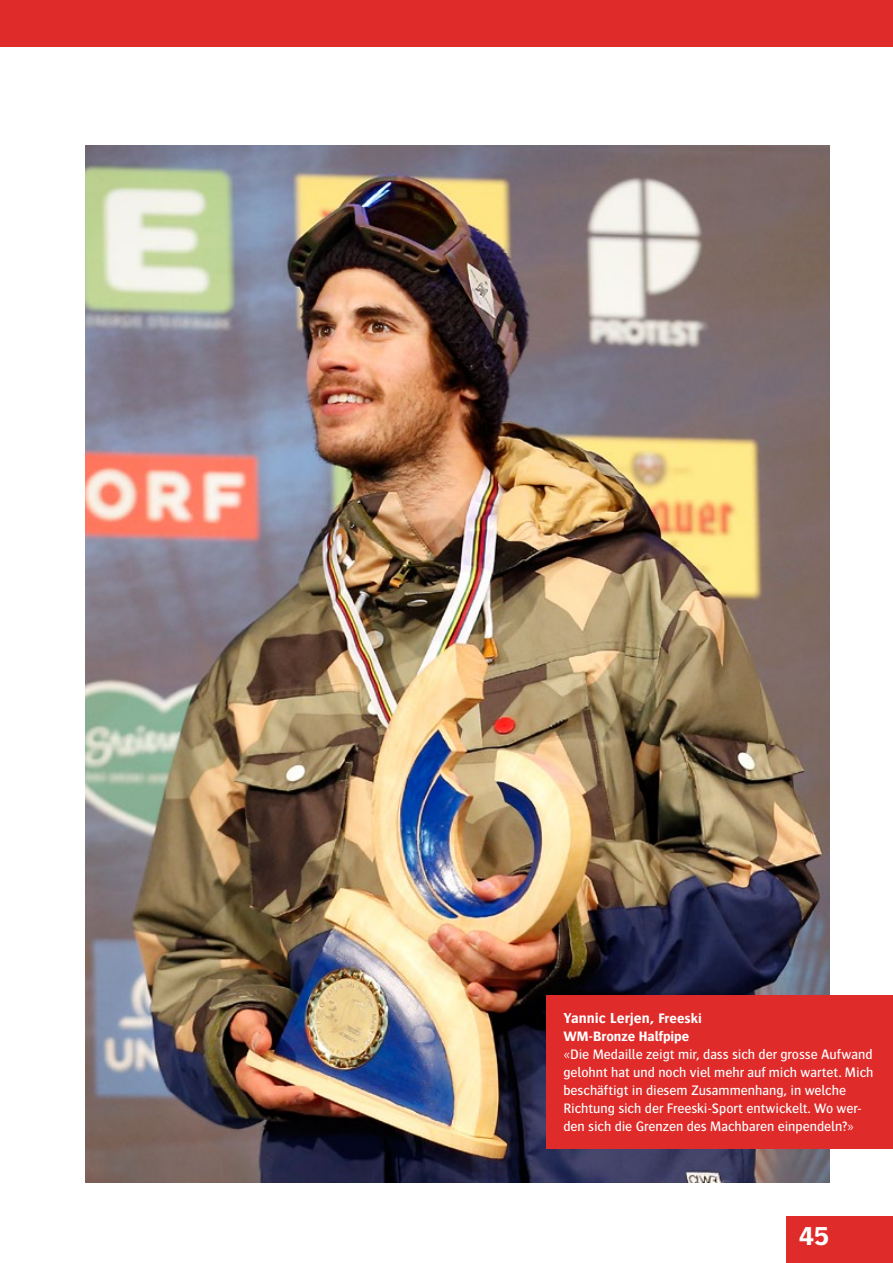
<style>
.page{position:relative;width:893px;height:1263px;background:#fff}
.page>*{position:absolute;margin:0;border:0;box-sizing:border-box;transform-origin:0 0}
.t1{font:700 27px "Bosis Std";color:#fff}
.t2{font:700 15px "Bosis Std";letter-spacing:.005em;color:#fff}
.t3{font:500 14.25px/18px "Bosis Std";color:#fff}
.t4{font:700 14.25px "Bosis Std";letter-spacing:-.005em;color:#fff}
.s1{font-size:14.25px}
</style>
<div class="page">
<div style="left:0;top:0;width:893px;height:47px;background:#df2b2a"></div>
<div style="left:787px;top:1216px;width:106px;height:47px;background:#df2b2a"></div>
<img style="left:85px;top:146px;width:744px;height:1036px">
<div style="left:546px;top:995px;width:347px;height:153px;background:#df2b2a"></div>
<p class="t2" style="left:563px;top:1009px;width:140px">Yannic Lerjen, <span class="s1">Freeski</span></p>
<p class="t4" style="left:563px;top:1028px;width:127px">WM-Bronze Halfpipe</p>
<p class="t3" style="left:563px;top:1045px;width:311px">«Die Medaille zeigt mir, dass sich der grosse Aufwand gelohnt hat und noch viel mehr auf mich wartet. Mich beschäftigt in diesem Zusammenhang, in welche Richtung sich der Freeski-Sport entwickelt. Wo wer&shy;den sich die Grenzen des Machbaren einpendeln?»</p>
<h1 class="t1" style="left:799px;top:1221px;width:31px">45</h1>
</div>
